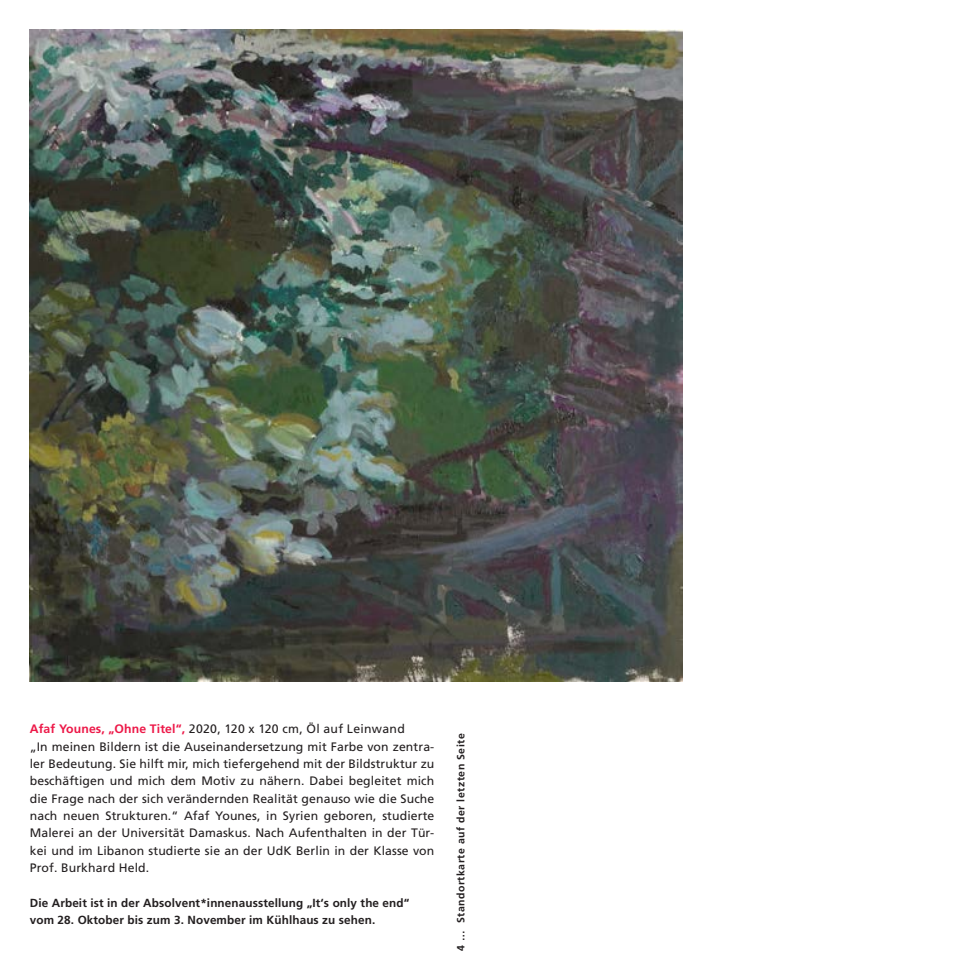
<style>
.page{position:relative;width:978px;height:978px;background:#fff}
.page>*{position:absolute;margin:0;border:0;box-sizing:border-box;transform-origin:0 0}
.t1{font:12.25px/17.3px "Frutiger";letter-spacing:.01em;color:#231f20}
.t2{font:700 11.72px/17.3px "Frutiger";letter-spacing:.01em;color:#231f20}
.t3{font:700 10.5px "Frutiger";letter-spacing:.05em;color:#231f20}
.s1{font-weight:700;color:#ed1848}
</style>
<div class="page">
<img style="left:30px;top:30px;width:652px;height:651px">
<p class="t1" style="left:30px;top:720px;width:406px"><span class="s1">Afaf Younes, „Ohne Titel“,</span> 2020, 120 x 120 cm, Öl auf Leinwand<br>„In meinen Bildern ist die Auseinandersetzung mit Farbe von zentra&shy;ler Bedeutung. Sie hilft mir, mich tiefergehend mit der Bildstruktur zu beschäftigen und mich dem Motiv zu nähern. Dabei begleitet mich die Frage nach der sich verändernden Realität genauso wie die Suche nach neuen Strukturen.“ Afaf Younes, in Syrien geboren, studierte Malerei an der Universität Damaskus. Nach Aufenthalten in der Tür&shy;kei und im Libanon studierte sie an der UdK Berlin in der Klasse von Prof. Burkhard Held.</p>
<p class="t2" style="left:30px;top:893px;width:381px">Die Arbeit ist in der Absolvent*innenausstellung „It‘s only the end“ vom 28. Oktober bis zum 3. November im Kühlhaus zu sehen.</p>
<p class="t3" style="left:454px;top:950px;width:219px;rotate:-90deg">4 … Standortkarte auf der letzten Seite</p>
</div>
